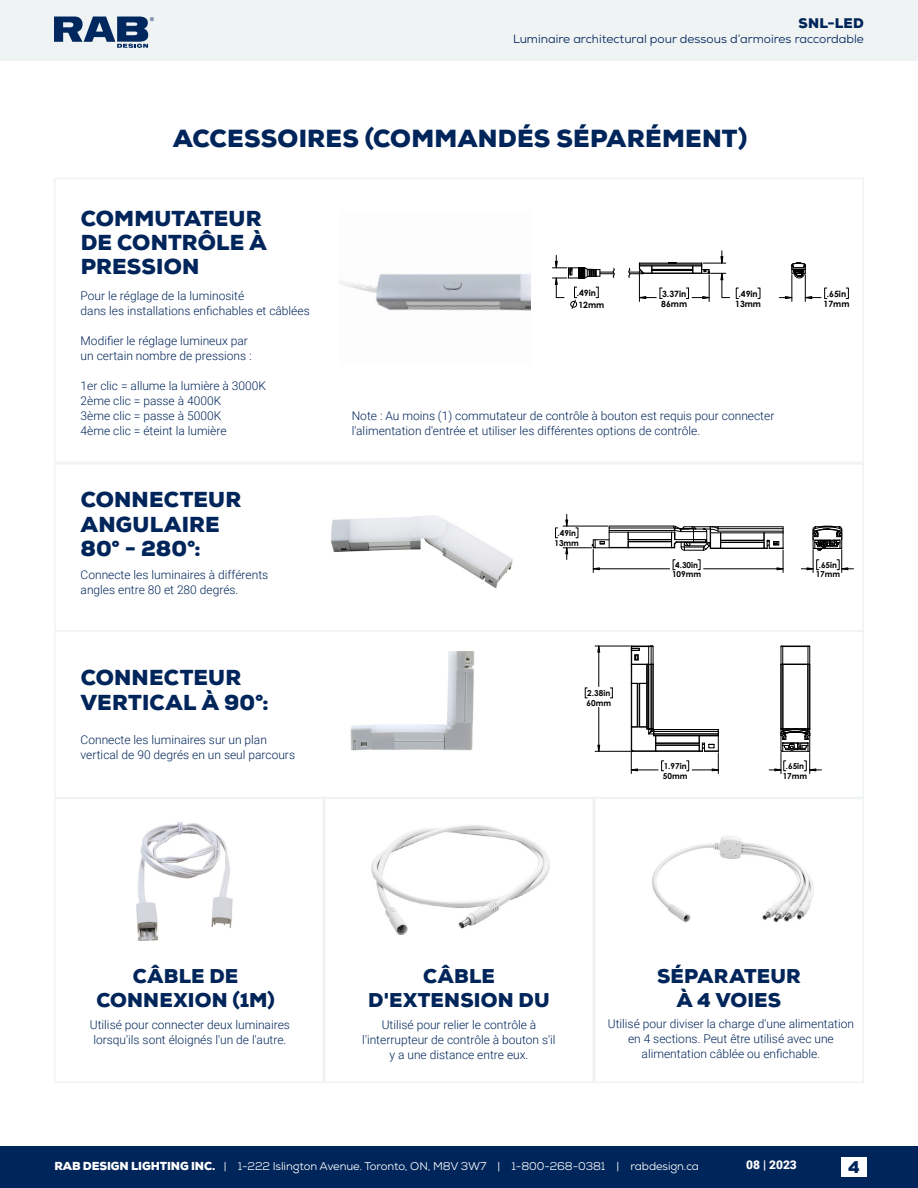
<style>
.page{position:relative;width:918px;height:1188px;background:#fff}
.page>*{position:absolute;margin:0;border:0;box-sizing:border-box;transform-origin:0 0}
.t1{font:900 24px "Nexa";letter-spacing:.01em;color:#00255a}
.t2{font:900 21px/24.3px "Nexa";letter-spacing:.01em;color:#00255a}
.t3{font:900 19.35px/24.3px "Nexa";letter-spacing:.01em;color:#00255a;text-align:center}
.t4{font:900 16.5px "Nexa";color:#00255a}
.t5{font:900 13.5px "Nexa";letter-spacing:.015em;color:#00255a}
.t6{font:300 12px/15px "Roboto";color:#00255a}
.t7{font:12px "Nexa";color:#00255a}
.t8{font:900 12px "Roboto";color:#fff}
.t9{font:11.25px "Nexa";letter-spacing:-.01em;color:#fff}
.t10{font:700 8.55px/10.1px "Century Gothic";color:#000;text-align:center}
.t11{font:700 8.25px/9.6px "Century Gothic";color:#000}
.t12{font:700 8.1px/9.6px "Century Gothic";color:#000;text-align:center}
.s1{font-weight:900}
</style>
<div class="page">
<div style="left:0;top:1147px;width:918px;height:41px;background:#00255a"></div>
<div style="left:0;top:0;width:918px;height:60px;background:#f0f3f4"></div>
<svg style="left:54px;top:17px;width:100px;height:31px"></svg>
<div style="left:841px;top:1158px;width:26px;height:19px;background:#fff"></div>
<div style="left:54px;top:798px;width:270px;height:285px;border:2px solid #f0f3f4"></div>
<div style="left:324px;top:798px;width:270px;height:285px;border:2px solid #f0f3f4"></div>
<div style="left:594px;top:798px;width:270px;height:285px;border:2px solid #f0f3f4"></div>
<div style="left:54px;top:463px;width:810px;height:169px;border:2px solid #f0f3f4"></div>
<div style="left:54px;top:630px;width:810px;height:168px;border:2px solid #f0f3f4"></div>
<img style="left:339px;top:273px;width:191px;height:38px">
<img style="left:331px;top:515px;width:182px;height:74px">
<img style="left:350px;top:652px;width:125px;height:99px">
<img style="left:652px;top:836px;width:162px;height:87px">
<img style="left:372px;top:825px;width:177px;height:110px">
<svg style="left:801px;top:526px;width:53px;height:46px"></svg>
<svg style="left:555px;top:514px;width:229px;height:58px"></svg>
<hr style="left:595px;top:751px;width:37px;height:1px;background:#000">
<svg style="left:610px;top:688px;width:3px;height:11px"></svg>
<hr style="left:595px;top:646px;width:35px;height:1px;background:#000">
<hr style="left:599px;top:707px;width:1px;height:44px;background:#000">
<hr style="left:599px;top:646px;width:1px;height:41px;background:#000">
<svg style="left:585px;top:688px;width:2px;height:11px"></svg>
<svg style="left:631px;top:646px;width:88px;height:128px"></svg>
<svg style="left:769px;top:646px;width:53px;height:128px"></svg>
<svg style="left:736px;top:288px;width:3px;height:11px"></svg>
<svg style="left:758px;top:288px;width:2px;height:11px"></svg>
<svg style="left:552px;top:255px;width:63px;height:54px"></svg>
<svg style="left:628px;top:251px;width:102px;height:50px"></svg>
<svg style="left:846px;top:288px;width:3px;height:11px"></svg>
<svg style="left:779px;top:263px;width:48px;height:38px"></svg>
<img style="left:136px;top:822px;width:97px;height:119px">
<div style="left:54px;top:178px;width:810px;height:285px;border:2px solid #f0f3f4"></div>
<p class="t5" style="left:799px;top:14px;width:67px">SNL-LED</p>
<p class="t7" style="left:513px;top:31px;width:352px">Luminaire architectural pour dessous d’armoires raccordable</p>
<h1 class="t1" style="left:173px;top:123px;width:576px">ACCESSOIRES (COMMANDÉS SÉPARÉMENT)</h1>
<h2 class="t2" style="left:81px;top:206px;width:187px">COMMUTATEUR<br>DE CONTRÔLE À<br>PRESSION</h2>
<p class="t6" style="left:81px;top:288px;width:231px">Pour le réglage de la luminosité<br>dans les installations enfichables et câblées</p>
<p class="t6" style="left:81px;top:333px;width:173px">Modifier le réglage lumineux par un certain nombre de pressions :</p>
<p class="t6" style="left:81px;top:378px;width:187px">1er clic = allume la lumière à 3000K<br>2ème clic = passe à 4000K<br>3ème clic = passe à 5000K<br>4ème clic = éteint la lumière</p>
<h2 class="t2" style="left:81px;top:488px;width:162px">CONNECTEUR<br>ANGULAIRE<br>80° - 280°:</h2>
<p class="t6" style="left:81px;top:567px;width:189px">Connecte les luminaires à différents angles entre 80 et 280 degrés.</p>
<h2 class="t2" style="left:81px;top:666px;width:190px">CONNECTEUR<br>VERTICAL À 90°:</h2>
<p class="t6" style="left:81px;top:732px;width:216px">Connecte les luminaires sur un plan vertical de 90 degrés en un seul parcours</p>
<p class="t10" style="left:577px;top:287px;width:21px">.49in</p>
<p class="t10" style="left:578px;top:299px;width:27px">12mm</p>
<p class="t10" style="left:661px;top:298px;width:27px">86mm</p>
<p class="t10" style="left:735px;top:288px;width:27px">.49in<br>13mm</p>
<p class="t10" style="left:824px;top:288px;width:27px">.65in<br>17mm</p>
<p class="t10" style="left:662px;top:288px;width:26px">3.37in</p>
<p class="t6" style="left:352px;top:408px;width:424px">Note : Au moins (1) commutateur de contrôle à bouton est requis pour connecter l'alimentation d'entrée et utiliser les différentes options de contrôle.</p>
<p class="t12" style="left:555px;top:528px;width:26px">.49in<br>13mm</p>
<p class="t11" style="left:586px;top:688px;width:26px">2.38in<br>60mm</p>
<p class="t12" style="left:672px;top:560px;width:31px">4.30in<br>109mm</p>
<p class="t12" style="left:816px;top:560px;width:26px">.65in<br>17mm</p>
<p class="t11" style="left:663px;top:761px;width:26px">1.97in<br>50mm</p>
<p class="t11" style="left:783px;top:761px;width:26px;text-align:center">.65in<br>17mm</p>
<h3 class="t3" style="left:96px;top:964px;width:180px">CÂBLE DE<br>CONNEXION (1M)</h3>
<h3 class="t3" style="left:368px;top:964px;width:183px">CÂBLE<br>D'EXTENSION DU</h3>
<h3 class="t3" style="left:657px;top:964px;width:145px">SÉPARATEUR<br>À 4 VOIES</h3>
<p class="t6" style="left:90px;top:1017px;width:202px">Utilisé pour connecter deux luminaires lorsqu'ils sont éloignés l'un de l'autre.</p>
<p class="t6" style="left:362px;top:1017px;width:195px;text-align:center">Utilisé pour relier le contrôle à l'interrupteur de contrôle à bouton s'il y a une distance entre eux.</p>
<p class="t6" style="left:608px;top:1016px;width:248px;text-align:center">Utilisé pour diviser la charge d'une alimentation en 4 sections. Peut être utilisé avec une alimentation câblée ou enfichable.</p>
<p class="t9" style="left:54px;top:1159px;width:646px"><span class="s1">RAB DESIGN LIGHTING INC.</span> | 1-222 Islington Avenue. Toronto, ON, M8V 3W7 | 1-800-268-0381 | rabdesign.ca</p>
<p class="t8" style="left:746px;top:1156px;width:52px">08 | 2023</p>
<h3 class="t4" style="left:848px;top:1156px;width:13px">4</h3>
</div>
